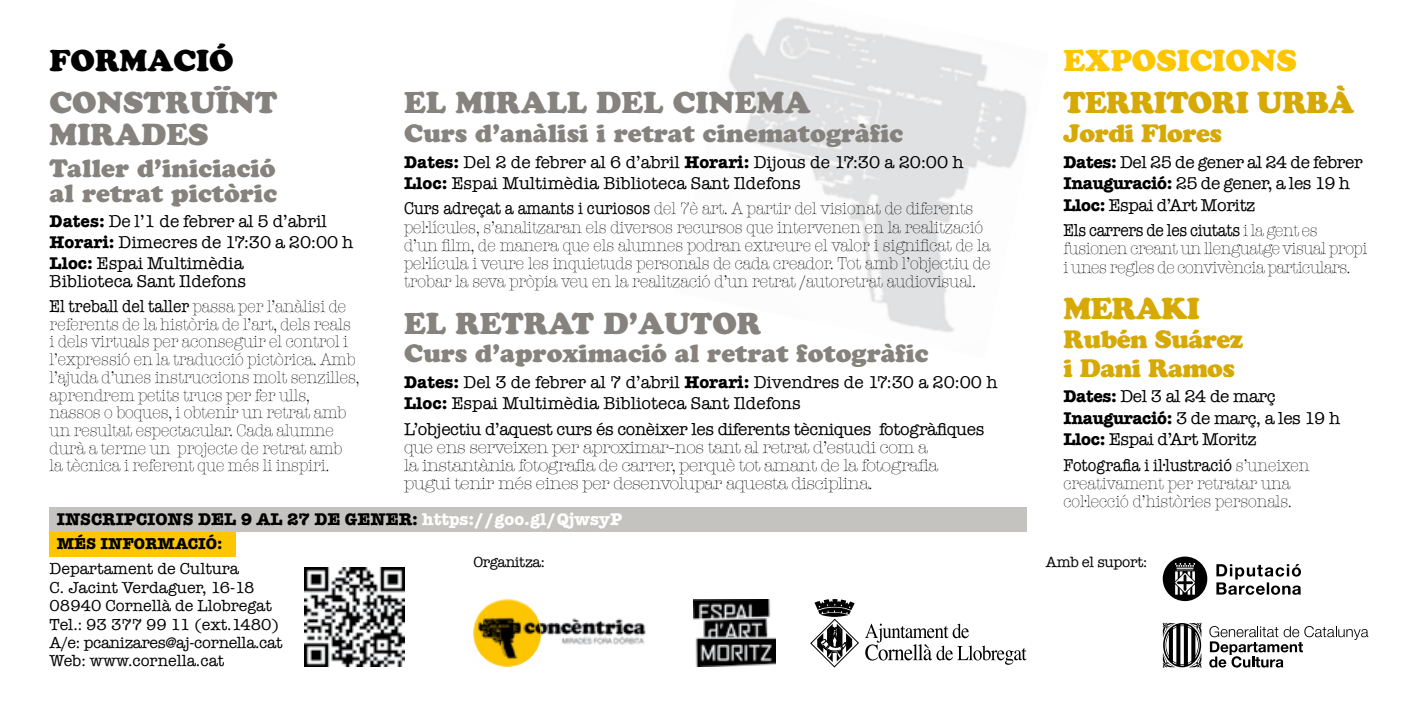
<style>
.page{position:relative;width:1418px;height:709px;background:#fff}
.page>*{position:absolute;margin:0;border:0;box-sizing:border-box;transform-origin:0 0}
.t1{font:30px/32px "Cooper Black Std";color:#86827e}
.t2{font:30px "Cooper Black Std";letter-spacing:-.02em;color:#d6a905}
.t3{font:30px "Cooper Black Std";color:#fdc600}
.t4{font:30px "Cooper Black Std";color:#000}
.t5{font:25px/24.8px "Cooper Black Std";color:#86827e}
.t6{font:25px/28.8px "Cooper Black Std";letter-spacing:-.02em;color:#d6a905}
.t7{font:300 17.5px/17.8px "American Typewriter";color:#000;scale:.9 1}
.t8{font:17.5px/21.8px "American Typewriter";color:#000}
.t9{font:17.5px/21.8px "American Typewriter";letter-spacing:-.02em;color:#000}
.t10{font:300 17.5px/18.2px "American Typewriter";letter-spacing:-.02em;color:#000}
.t11{font:300 17.5px/18.2px "American Typewriter";letter-spacing:-.02em;color:#000;scale:.9 1}
.t12{font:700 17.5px "American Typewriter";color:#000}
.t13{font:16.25px/18.2px "American Typewriter";color:#000}
.t14{font:700 16.25px "American Typewriter";color:#000}
.t15{font:15px "American Typewriter";letter-spacing:-.02em;color:#000}
.s1{font-weight:700}
.s2{font-weight:400}
.s3{font-weight:300}
.s4{color:#fff}
</style>
<div class="page">
<img style="left:728px;top:17px;width:299px;height:316px">
<img style="left:541px;top:618px;width:104px;height:27px">
<img style="left:473px;top:599px;width:68px;height:67px">
<div style="left:473px;top:599px;width:68px;height:67px;border:1px solid #fdc600;border-radius:50%"></div>
<svg style="left:865px;top:623px;width:161px;height:42px"></svg>
<svg style="left:810px;top:599px;width:48px;height:68px"></svg>
<div style="left:50px;top:507px;width:976px;height:24px;background:#c5c3bf"></div>
<svg style="left:1209px;top:626px;width:159px;height:41px"></svg>
<svg style="left:1162px;top:622px;width:39px;height:46px"></svg>
<svg style="left:1216px;top:564px;width:84px;height:31px"></svg>
<svg style="left:1162px;top:556px;width:45px;height:45px"></svg>
<div style="left:50px;top:531px;width:186px;height:25px;background:#fdc600"></div>
<img style="left:693px;top:599px;width:82px;height:67px">
<img style="left:305px;top:567px;width:99px;height:99px">
<h1 class="t4" style="left:50px;top:42px;width:186px">FORMACIÓ</h1>
<h1 class="t3" style="left:1063px;top:42px;width:235px">EXPOSICIONS</h1>
<h1 class="t2" style="left:1063px;top:85px;width:292px">TERRITORI URBÀ</h1>
<h2 class="t6" style="left:1063px;top:119px;width:160px">Jordi Flores</h2>
<p class="t9" style="left:1063px;top:150px;width:301px"><span class="s1">Dates:</span> Del 25 de gener al 24 de febrer<br><span class="s1">Inauguració:</span> 25 de gener, a les 19 h<br><span class="s1">Lloc:</span> Espai d’Art Moritz</p>
<p class="t11" style="left:1063px;top:221px;width:339px"><span class="s2">Els carrers de les ciutats</span> i la gent es fusionen creant un llenguatge visual propi i unes regles de convivència particulars.</p>
<h1 class="t2" style="left:1063px;top:290px;width:138px">MERAKI</h1>
<h2 class="t6" style="left:1063px;top:325px;width:181px">Rubén Suárez i Dani Ramos</h2>
<p class="t9" style="left:1063px;top:384px;width:278px"><span class="s1">Dates:</span> Del 3 al 24 de març<br><span class="s1">Inauguració:</span> 3 de març, a les 19 h<br><span class="s1">Lloc:</span> Espai d’Art Moritz</p>
<p class="t7" style="left:1063px;top:455px;width:275px"><span class="s2">Fotografia i il·lustració</span> s’uneixen creativament per retratar una col·lecció d’històries personals.</p>
<h1 class="t1" style="left:50px;top:87px;width:229px">CONSTRUÏNT<br>MIRADES</h1>
<h2 class="t5" style="left:50px;top:156px;width:229px">Taller d’iniciació al retrat pictòric</h2>
<p class="t8" style="left:50px;top:210px;width:305px"><span class="s1">Dates:</span> De l’1 de febrer al 5 d’abril<br><span class="s1">Horari:</span> Dimecres de 17:30 a 20:00 h<br><span class="s1">Lloc:</span> Espai Multimèdia</p>
<p class="t8" style="left:50px;top:268px;width:298px;line-height:24.8px">Biblioteca Sant Ildefons<br>El treball del taller <span class="s3">passa per l’anàlisi de</span></p>
<p class="t7" style="left:50px;top:314px;width:345px">referents de la història de l’art, dels reals i dels virtuals per aconseguir el control i l’expressió en la traducció pictòrica. Amb l’ajuda d’unes instruccions molt senzilles, aprendrem petits trucs per fer ulls, nassos o boques, i obtenir un retrat amb un resultat espectacular. Cada alumne durà a terme un projecte de retrat amb la tècnica i referent que més li inspiri.</p>
<h1 class="t1" style="left:404px;top:87px;width:408px">EL MIRALL DEL CINEMA</h1>
<h2 class="t5" style="left:404px;top:121px;width:500px">Curs d’anàlisi i retrat cinematogràfic</h2>
<p class="t8" style="left:404px;top:150px;width:561px"><span class="s1">Dates:</span> Del 2 de febrer al 6 d’abril <span class="s1">Horari:</span> Dijous de 17:30 a 20:00 h<br><span class="s1">Lloc:</span> Espai Multimèdia Biblioteca Sant Ildefons</p>
<p class="t7" style="left:404px;top:199px;width:653px"><span class="s2">Curs adreçat a amants i curiosos</span> del 7è art. A partir del visionat de diferents pel·lícules, s’analitzaran els diversos recursos que intervenen en la realització d’un film, de manera que els alumnes podran extreure el valor i significat de la pel·lícula i veure les inquietuds personals de cada creador. Tot amb l’objectiu de trobar la seva pròpia veu en la realització d’un retrat /autoretrat audiovisual.</p>
<h1 class="t1" style="left:404px;top:307px;width:359px">EL RETRAT D’AUTOR</h1>
<h2 class="t5" style="left:404px;top:341px;width:526px">Curs d’aproximació al retrat fotogràfic</h2>
<p class="t8" style="left:404px;top:370px;width:595px"><span class="s1">Dates:</span> Del 3 de febrer al 7 d’abril <span class="s1">Horari:</span> Divendres de 17:30 a 20:00 h<br><span class="s1">Lloc:</span> Espai Multimèdia Biblioteca Sant Ildefons</p>
<p class="t9" style="left:404px;top:417px;width:581px">L’objectiu d’aquest curs és conèixer les diferents tècniques fotogràfiques</p>
<p class="t10" style="left:404px;top:437px;width:535px">que ens serveixen per aproximar-nos tant al retrat d’estudi com a la instantània fotografia de carrer, perquè tot amant de la fotografia pugui tenir més eines per desenvolupar aquesta disciplina.</p>
<p class="t12" style="left:57px;top:503px;width:566px">Inscripcions del 9 al 27 de gener: <span class="s4">https://goo.gl/QjwsyP</span></p>
<p class="t14" style="left:57px;top:530px;width:167px">MÉS INFORMACIÓ:</p>
<p class="t15" style="left:473px;top:550px;width:73px">Organitza:</p>
<p class="t15" style="left:1045px;top:550px;width:103px">Amb el suport:</p>
<p class="t13" style="left:50px;top:559px;width:234px">Departament de Cultura<br>C. Jacint Verdaguer, 16-18<br>08940 Cornellà de Llobregat<br>Tel.: 93 377 99 11 (ext.1480)<br>A/e: pcanizares@aj-cornella.cat<br>Web: www.cornella.cat</p>
</div>
